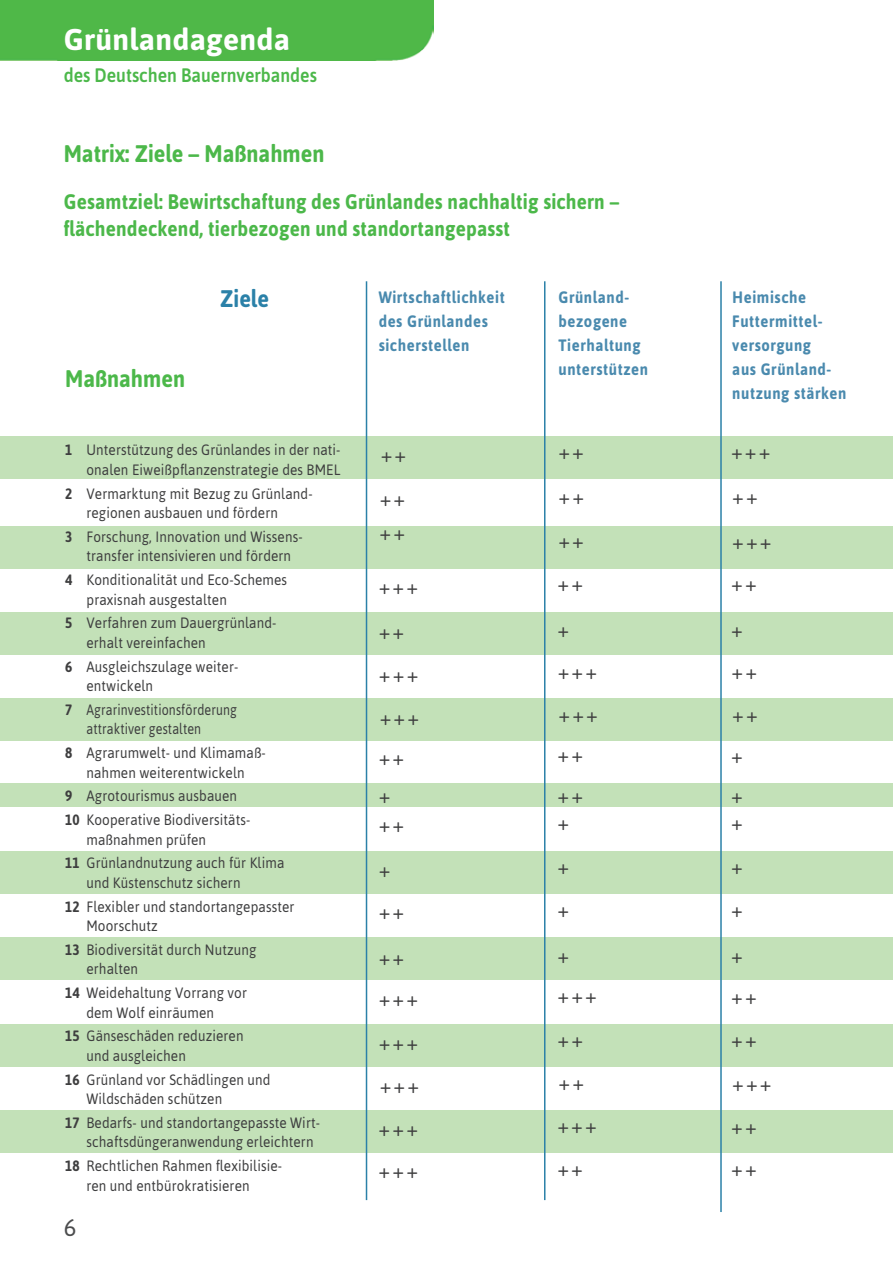
<style>
.page{position:relative;width:893px;height:1263px;background:#fff}
.page>*{position:absolute;margin:0;border:0;box-sizing:border-box;transform-origin:0 0}
.t1{font:700 30px "Asap";letter-spacing:.01em;color:#fff}
.t2{font:700 24px "Asap";color:#4cb84a;scale:.9 1}
.t3{font:700 24px "Asap";color:#2b81a8;scale:.9 1}
.t4{font:24px "Asap";color:#4b4c4d}
.t5{font:21px "Asap";color:#3e3e3f}
.t6{font:700 21px/27px "Asap";letter-spacing:.01em;color:#4cb84a;scale:.9 1}
.t7{font:500 19.5px "Asap";color:#4cb84a;scale:.9 1}
.t8{font:700 16.5px/24px "Asap";letter-spacing:.04em;color:#4a8aae;scale:.9 1}
.t9{font:15px/23.7px "Asap";letter-spacing:.01em;color:#3e3e3f;scale:.9 1}
.t10{font:15px/19.5px "Asap";letter-spacing:.01em;color:#3e3e3f;scale:.83 1}
.s1{font-weight:700}
</style>
<div class="page">
<div style="left:0;top:0;width:434px;height:61px;background:#4fb848"></div>
<div style="left:0;top:1110px;width:893px;height:43px;background:#c3e1b8"></div>
<div style="left:0;top:1024px;width:893px;height:42px;background:#c3e1b8"></div>
<div style="left:0;top:937px;width:893px;height:43px;background:#c3e1b8"></div>
<div style="left:0;top:851px;width:893px;height:42px;background:#c3e1b8"></div>
<div style="left:0;top:783px;width:893px;height:24px;background:#c3e1b8"></div>
<div style="left:0;top:698px;width:893px;height:42px;background:#c3e1b8"></div>
<div style="left:0;top:612px;width:893px;height:43px;background:#c3e1b8"></div>
<div style="left:0;top:436px;width:893px;height:42px;background:#c3e1b8"></div>
<div style="left:0;top:526px;width:893px;height:42px;background:#c3e1b8"></div>
<hr style="left:366px;top:281px;width:1px;height:919px;background:#2b81a8">
<hr style="left:544px;top:281px;width:1px;height:919px;background:#2b81a8">
<hr style="left:720px;top:281px;width:2px;height:931px;background:#2b81a8">
<h1 class="t1" style="left:64px;top:19px;width:228px">Grünlandagenda</h1>
<h3 class="t7" style="left:64px;top:62px;width:283px">des Deutschen Bauernverbandes</h3>
<h2 class="t2" style="left:64px;top:138px;width:291px">Matrix: Ziele – Maßnahmen</h2>
<h3 class="t6" style="left:64px;top:187px;width:619px">Gesamtziel: Bewirtschaftung des Grünlandes nachhaltig sichern – flächendeckend, tierbezogen und standortangepasst</h3>
<h2 class="t2" style="left:65px;top:362px;width:135px">Maßnahmen</h2>
<h2 class="t3" style="left:220px;top:282px;width:56px">Ziele</h2>
<p class="t8" style="left:379px;top:285px;width:142px">Wirtschaftlichkeit des Grünlandes sicherstellen</p>
<p class="t8" style="left:558px;top:285px;width:101px">Grünland&shy;bezogene<br>Tierhaltung unterstützen</p>
<p class="t8" style="left:732px;top:285px;width:128px">Heimische<br>Futtermittel&shy;versorgung<br>aus Grünland&shy;nutzung stärken</p>
<p class="t9" style="left:65px;top:440px;width:308px;line-height:19.5px;text-align:right"><span class="s1">1</span> Unterstützung des Grünlandes in der nati&shy;onalen Eiweißpflanzenstrategie des BMEL</p>
<p class="t9" style="left:86px;top:483px;width:253px;line-height:19.5px;text-indent:-21px"><span class="s1">2</span> Vermarktung mit Bezug zu Grünland&shy;regionen ausbauen und fördern</p>
<p class="t9" style="left:86px;top:526px;width:242px;line-height:19.5px;text-indent:-21px"><span class="s1">3</span> Forschung, Innovation und Wissens&shy;transfer intensivieren und fördern</p>
<p class="t9" style="left:86px;top:569px;width:225px;line-height:19.5px;text-indent:-21px"><span class="s1">4</span> Konditionalität und Eco-Schemes praxisnah ausgestalten</p>
<p class="t9" style="left:86px;top:613px;width:213px;line-height:19.5px;text-indent:-21px"><span class="s1">5</span> Verfahren zum Dauergrünland&shy;erhalt vereinfachen</p>
<p class="t9" style="left:86px;top:656px;width:170px;line-height:19.5px;text-indent:-21px"><span class="s1">6</span> Ausgleichszulage weiter&shy;entwickeln</p>
<p class="t10" style="left:86px;top:699px;width:183px;text-indent:-21px"><span class="s1">7</span> Agrarinvestitionsförderung attraktiver gestalten</p>
<p class="t9" style="left:65px;top:743px;width:225px;line-height:19.5px;text-align:center"><span class="s1">8</span> Agrarumwelt- und Klimamaß&shy;nahmen weiterentwickeln</p>
<p class="t9" style="left:65px;top:784px;width:207px"><span class="s1">9</span> Agrotourismus ausbauen<br><span class="s1">10</span> Kooperative Biodiversitäts-</p>
<p class="t9" style="left:65px;top:827px;width:245px;text-indent:21px">maßnahmen prüfen<br><span class="s1">11</span> Grünlandnutzung auch für Klima</p>
<p class="t9" style="left:65px;top:870px;width:256px;text-indent:21px">und Küstenschutz sichern<br><span class="s1">12</span> Flexibler und standortangepasster</p>
<p class="t9" style="left:65px;top:913px;width:214px;text-indent:21px">Moorschutz<br><span class="s1">13</span> Biodiversität durch Nutzung</p>
<p class="t9" style="left:65px;top:957px;width:204px;text-indent:21px">erhalten<br><span class="s1">14</span> Weidehaltung Vorrang vor</p>
<p class="t9" style="left:65px;top:1000px;width:200px;text-align:center">dem Wolf einräumen<br><span class="s1">15</span> Gänseschäden reduzieren</p>
<p class="t9" style="left:65px;top:1043px;width:230px;text-indent:21px">und ausgleichen<br><span class="s1">16</span> Grünland vor Schädlingen und</p>
<p class="t9" style="left:65px;top:1086px;width:285px;text-indent:21px">Wildschäden schützen<br><span class="s1">17</span> Bedarfs- und standortangepasste Wirt-</p>
<p class="t9" style="left:65px;top:1130px;width:277px;text-indent:21px">schaftsdüngeranwendung erleichtern<br><span class="s1">18</span> Rechtlichen Rahmen flexibilisie-</p>
<p class="t9" style="left:86px;top:1173px;width:183px">ren und entbürokratisieren</p>
<h2 class="t4" style="left:64px;top:1212px;width:14px">6</h2>
<h3 class="t5" style="left:381px;top:440px;width:27px">++</h3>
<h3 class="t5" style="left:558px;top:438px;width:27px">++</h3>
<h3 class="t5" style="left:731px;top:438px;width:41px">+++</h3>
<h3 class="t5" style="left:380px;top:485px;width:27px">++</h3>
<h3 class="t5" style="left:559px;top:482px;width:27px">++</h3>
<h3 class="t5" style="left:732px;top:483px;width:27px">++</h3>
<h3 class="t5" style="left:380px;top:519px;width:27px">++</h3>
<h3 class="t5" style="left:558px;top:527px;width:27px">++</h3>
<h3 class="t5" style="left:732px;top:527px;width:41px">+++</h3>
<h3 class="t5" style="left:379px;top:572px;width:41px">+++</h3>
<h3 class="t5" style="left:557px;top:570px;width:27px">++</h3>
<h3 class="t5" style="left:731px;top:570px;width:27px">++</h3>
<h3 class="t5" style="left:379px;top:618px;width:27px">++</h3>
<h3 class="t5" style="left:557px;top:616px;width:13px">+</h3>
<h3 class="t5" style="left:731px;top:616px;width:13px">+</h3>
<h3 class="t5" style="left:379px;top:660px;width:41px">+++</h3>
<h3 class="t5" style="left:558px;top:658px;width:41px">+++</h3>
<h3 class="t5" style="left:731px;top:658px;width:27px">++</h3>
<h3 class="t5" style="left:380px;top:703px;width:41px">+++</h3>
<h3 class="t5" style="left:558px;top:701px;width:41px">+++</h3>
<h3 class="t5" style="left:732px;top:701px;width:27px">++</h3>
<h3 class="t5" style="left:379px;top:744px;width:27px">++</h3>
<h3 class="t5" style="left:557px;top:741px;width:27px">++</h3>
<h3 class="t5" style="left:731px;top:742px;width:13px">+</h3>
<h3 class="t5" style="left:379px;top:782px;width:13px">+</h3>
<h3 class="t5" style="left:557px;top:781px;width:27px">++</h3>
<h3 class="t5" style="left:731px;top:782px;width:13px">+</h3>
<h3 class="t5" style="left:379px;top:811px;width:27px">++</h3>
<h3 class="t5" style="left:557px;top:808px;width:13px">+</h3>
<h3 class="t5" style="left:731px;top:809px;width:13px">+</h3>
<h3 class="t5" style="left:379px;top:855px;width:13px">+</h3>
<h3 class="t5" style="left:557px;top:853px;width:13px">+</h3>
<h3 class="t5" style="left:731px;top:853px;width:13px">+</h3>
<h3 class="t5" style="left:379px;top:898px;width:27px">++</h3>
<h3 class="t5" style="left:557px;top:895px;width:13px">+</h3>
<h3 class="t5" style="left:731px;top:896px;width:13px">+</h3>
<h3 class="t5" style="left:379px;top:944px;width:27px">++</h3>
<h3 class="t5" style="left:557px;top:941px;width:13px">+</h3>
<h3 class="t5" style="left:731px;top:942px;width:13px">+</h3>
<h3 class="t5" style="left:379px;top:985px;width:41px">+++</h3>
<h3 class="t5" style="left:557px;top:982px;width:41px">+++</h3>
<h3 class="t5" style="left:731px;top:983px;width:27px">++</h3>
<h3 class="t5" style="left:379px;top:1028px;width:41px">+++</h3>
<h3 class="t5" style="left:557px;top:1026px;width:27px">++</h3>
<h3 class="t5" style="left:731px;top:1026px;width:27px">++</h3>
<h3 class="t5" style="left:380px;top:1071px;width:41px">+++</h3>
<h3 class="t5" style="left:558px;top:1069px;width:27px">++</h3>
<h3 class="t5" style="left:732px;top:1069px;width:41px">+++</h3>
<h3 class="t5" style="left:379px;top:1115px;width:41px">+++</h3>
<h3 class="t5" style="left:557px;top:1112px;width:41px">+++</h3>
<h3 class="t5" style="left:731px;top:1112px;width:27px">++</h3>
<h3 class="t5" style="left:379px;top:1157px;width:41px">+++</h3>
<h3 class="t5" style="left:557px;top:1154px;width:27px">++</h3>
<h3 class="t5" style="left:731px;top:1155px;width:27px">++</h3>
</div>
